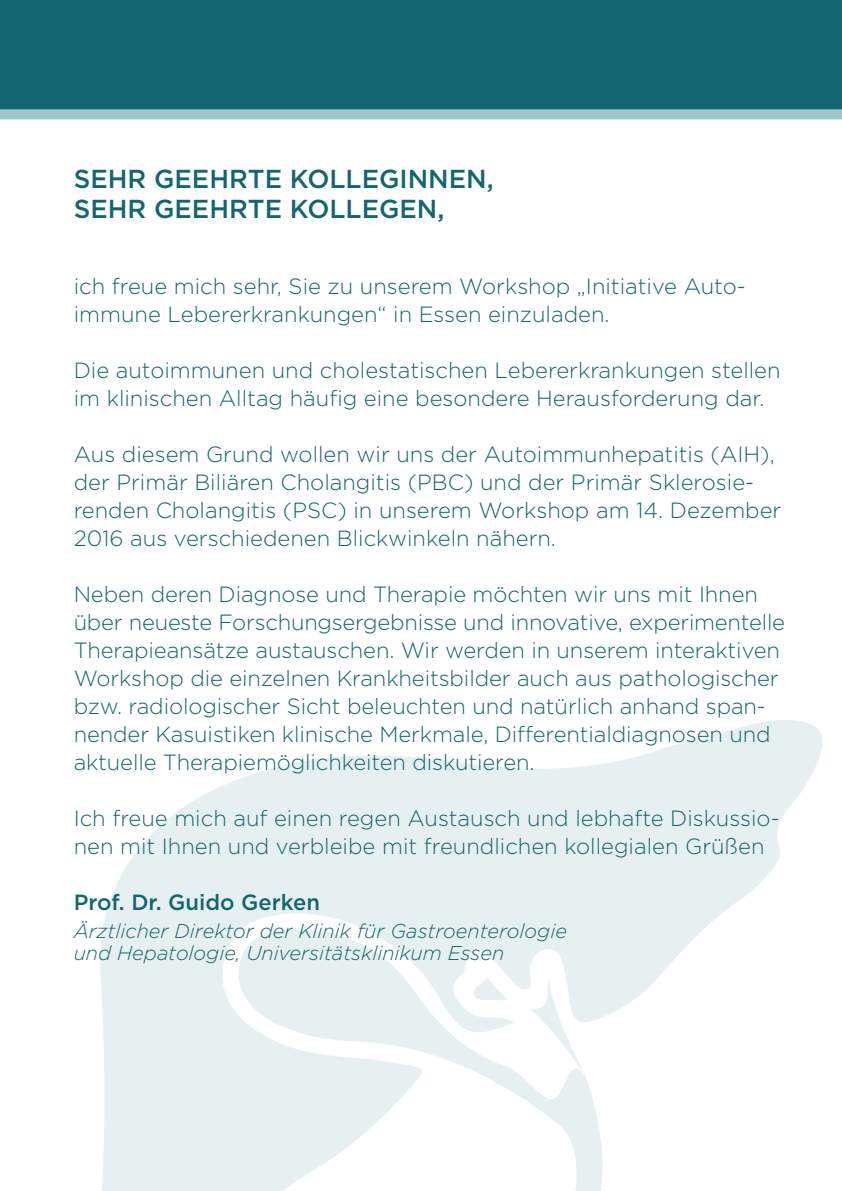
<style>
.page{position:relative;width:842px;height:1191px;background:#fff}
.page>*{position:absolute;margin:0;border:0;box-sizing:border-box;transform-origin:0 0}
.Paragraph_Standard_V{font:500 26px/30px "Gotham";color:#136671}
.Paragraph_Standard_V-2{font:300 22px/28px "Gotham";letter-spacing:-.005em;color:#136671}
.Paragraph_Standard_V-3{font:500 22px "Gotham";color:#136671}
.Paragraph_Standard_V-4{font:italic 300 20px/22px "Gotham HTF";color:#136671}
</style>
<div class="page">
<svg style="left:100px;top:720px;width:722px;height:471px;fill:#e7f0f1"></svg>
<svg style="left:235px;top:923px;width:568px;height:268px"></svg>
<svg style="left:472px;top:975px;width:35px;height:26px"></svg>
<div style="left:0;top:0;width:842px;height:113px;background:#136671"></div>
<div style="left:0;top:109px;width:842px;height:10px;background:#a1c5cf"></div>
<p class="Paragraph_Standard_V" style="left:74px;top:164px;width:422px">SEHR GEEHRTE KOLLEGINNEN,<br>SEHR GEEHRTE KOLLEGEN,</p>
<p class="Paragraph_Standard_V-2" style="left:74px;top:272px;width:670px">ich freue mich sehr, Sie zu unserem Workshop „Initiative Auto&shy;immune Lebererkrankungen“ in Essen einzuladen.</p>
<p class="Paragraph_Standard_V-2" style="left:74px;top:356px;width:708px">Die autoimmunen und cholestatischen Lebererkrankungen stellen im klinischen Alltag häufig eine besondere Herausforderung dar.</p>
<p class="Paragraph_Standard_V-2" style="left:74px;top:440px;width:709px">Aus diesem Grund wollen wir uns der Autoimmunhepatitis (AIH), der Primär Biliären Cholangitis (PBC) und der Primär Sklerosie&shy;renden Cholangitis (PSC) in unserem Workshop am 14. Dezember 2016 aus verschiedenen Blickwinkeln nähern.</p>
<p class="Paragraph_Standard_V-2" style="left:74px;top:580px;width:713px">Neben deren Diagnose und Therapie möchten wir uns mit Ihnen über neueste Forschungsergebnisse und innovative, experimentelle Therapieansätze austauschen. Wir werden in unserem interaktiven Workshop die einzelnen Krankheitsbilder auch aus pathologischer bzw. radiologischer Sicht beleuchten und natürlich anhand span&shy;nender Kasuistiken klinische Merkmale, Differentialdiagnosen und aktuelle Therapiemöglichkeiten diskutieren.</p>
<p class="Paragraph_Standard_V-2" style="left:74px;top:804px;width:707px">Ich freue mich auf einen regen Austausch und lebhafte Diskussio&shy;nen mit Ihnen und verbleibe mit freundlichen kollegialen Grüßen</p>
<p class="Paragraph_Standard_V-3" style="left:74px;top:888px;width:248px">Prof. Dr. Guido Gerken</p>
<p class="Paragraph_Standard_V-4" style="left:74px;top:920px;width:495px">Ärztlicher Direktor der Klinik für Gastroenterologie und Hepatologie, Universitätsklinikum Essen</p>
</div>
